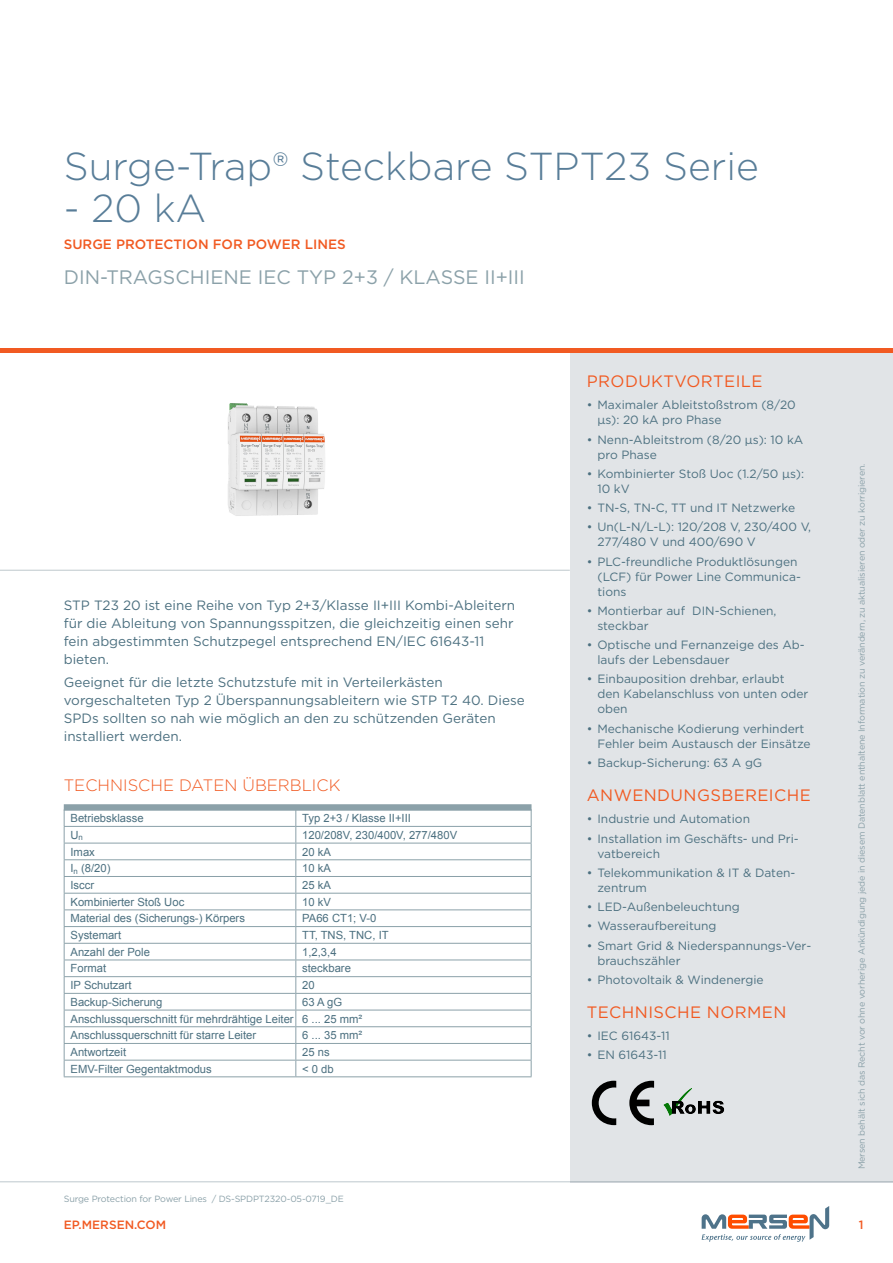
<style>
.page{position:relative;width:893px;height:1263px;background:#fff}
.page>*{position:absolute;margin:0;border:0;box-sizing:border-box;transform-origin:0 0}
.t1{font:300 39px "Gotham";color:#587d98}
.t2{font:19.5px "Gotham";color:#8ba1a9}
.t3{font:16.5px "Gotham";letter-spacing:.025em;color:#f15a22}
.t4{font:300 16.5px "Gotham";color:#f15a22}
.t5{font:13.5px/18px "Gotham";color:#4c7080}
.t6{font:500 13.5px "Gotham";color:#f15a22}
.t7{font:12px/15px "Gotham";color:#4c7080}
.t8{font:500 12px "Gotham";color:#f15a22}
.t9{font:11.25px/16.6px "Arial";color:#4c7080}
.t10{font:9px "Gotham";letter-spacing:-.015em;color:#8ba1a9}
</style>
<div class="page">
<hr style="left:0;top:1181px;width:893px;height:1px;background:#bec8cd">
<div style="left:570px;top:353px;width:323px;height:829px;background:#e1e4e7"></div>
<hr style="left:0;top:349px;width:893px;height:4px;background:#f15a22">
<hr style="left:0;top:570px;width:570px;height:1px;background:#bec8cd">
<svg style="left:702px;top:1206px;width:127px;height:36px"></svg>
<div style="left:64px;top:804px;width:467px;height:7px;background:#8ba1a9"></div>
<hr style="left:64px;top:826px;width:232px;height:1px;background:#8ba1a9">
<hr style="left:296px;top:826px;width:235px;height:1px;background:#8ba1a9">
<hr style="left:64px;top:843px;width:232px;height:1px;background:#8ba1a9">
<hr style="left:296px;top:843px;width:235px;height:1px;background:#8ba1a9">
<hr style="left:64px;top:859px;width:232px;height:1px;background:#8ba1a9">
<hr style="left:296px;top:859px;width:235px;height:1px;background:#8ba1a9">
<hr style="left:64px;top:876px;width:232px;height:1px;background:#8ba1a9">
<hr style="left:296px;top:876px;width:235px;height:1px;background:#8ba1a9">
<hr style="left:64px;top:893px;width:232px;height:1px;background:#8ba1a9">
<hr style="left:296px;top:893px;width:235px;height:1px;background:#8ba1a9">
<hr style="left:64px;top:909px;width:232px;height:1px;background:#8ba1a9">
<hr style="left:296px;top:909px;width:235px;height:1px;background:#8ba1a9">
<hr style="left:64px;top:926px;width:232px;height:1px;background:#8ba1a9">
<hr style="left:296px;top:926px;width:235px;height:1px;background:#8ba1a9">
<hr style="left:64px;top:943px;width:232px;height:1px;background:#8ba1a9">
<hr style="left:296px;top:943px;width:235px;height:1px;background:#8ba1a9">
<hr style="left:64px;top:959px;width:232px;height:1px;background:#8ba1a9">
<hr style="left:296px;top:959px;width:235px;height:1px;background:#8ba1a9">
<hr style="left:64px;top:976px;width:232px;height:1px;background:#8ba1a9">
<hr style="left:296px;top:976px;width:235px;height:1px;background:#8ba1a9">
<hr style="left:64px;top:993px;width:232px;height:1px;background:#8ba1a9">
<hr style="left:296px;top:993px;width:235px;height:1px;background:#8ba1a9">
<hr style="left:64px;top:1010px;width:232px;height:1px;background:#8ba1a9">
<hr style="left:296px;top:1010px;width:235px;height:1px;background:#8ba1a9">
<hr style="left:64px;top:1026px;width:232px;height:1px;background:#8ba1a9">
<hr style="left:296px;top:1026px;width:235px;height:1px;background:#8ba1a9">
<hr style="left:64px;top:1043px;width:232px;height:1px;background:#8ba1a9">
<hr style="left:296px;top:1043px;width:235px;height:1px;background:#8ba1a9">
<hr style="left:64px;top:1060px;width:232px;height:1px;background:#8ba1a9">
<svg style="left:64px;top:810px;width:1px;height:266px"></svg>
<hr style="left:64px;top:1076px;width:232px;height:1px;background:#8ba1a9">
<hr style="left:296px;top:1060px;width:235px;height:1px;background:#8ba1a9">
<svg style="left:295px;top:810px;width:1px;height:266px"></svg>
<svg style="left:531px;top:810px;width:1px;height:266px"></svg>
<hr style="left:296px;top:1076px;width:235px;height:1px;background:#8ba1a9">
<img style="left:228px;top:403px;width:97px;height:113px">
<svg style="left:629px;top:1081px;width:25px;height:44px"></svg>
<svg style="left:592px;top:1081px;width:24px;height:44px"></svg>
<img style="left:663px;top:1088px;width:62px;height:28px">
<h1 class="t1" style="left:64px;top:142px;width:697px">Surge-Trap® Steckbare STPT23 Serie</h1>
<h1 class="t1" style="left:64px;top:184px;width:144px">- 20 kA</h1>
<p class="t6" style="left:64px;top:235px;width:283px">SURGE PROTECTION FOR POWER LINES</p>
<h2 class="t2" style="left:64px;top:264px;width:463px">DIN-TRAGSCHIENE IEC TYP 2+3 / KLASSE II+III</h2>
<p class="t5" style="left:64px;top:596px;width:453px">STP T23 20 ist eine Reihe von Typ 2+3/Klasse II+III Kombi-Ableitern für die Ableitung von Spannungsspitzen, die gleichzeitig einen sehr fein abgestimmten Schutzpegel entsprechend EN/IEC 61643-11 bieten.</p>
<p class="t5" style="left:64px;top:672px;width:462px">Geeignet für die letzte Schutzstufe mit in Verteilerkästen vorgeschalteten Typ 2 Überspannungsableitern wie STP T2 40. Diese SPDs sollten so nah wie möglich an den zu schützenden Geräten installiert werden.</p>
<h3 class="t4" style="left:64px;top:774px;width:278px">TECHNISCHE DATEN ÜBERBLICK</h3>
<p class="t9" style="left:71px;top:810px;width:75px">Betriebsklasse</p>
<p class="t9" style="left:302px;top:810px;width:110px">Typ 2+3 / Klasse II+III</p>
<p class="t9" style="left:71px;top:827px;width:14px">U<sub>n</sub></p>
<p class="t9" style="left:302px;top:827px;width:156px">120/208V, 230/400V, 277/480V</p>
<p class="t9" style="left:71px;top:843px;width:26px">Imax</p>
<p class="t9" style="left:302px;top:843px;width:30px">20 kA</p>
<p class="t9" style="left:71px;top:860px;width:42px">I<sub>n</sub> (8/20)</p>
<p class="t9" style="left:302px;top:860px;width:30px">10 kA</p>
<p class="t9" style="left:71px;top:877px;width:25px">Isccr</p>
<p class="t9" style="left:302px;top:877px;width:30px">25 kA</p>
<p class="t9" style="left:71px;top:893px;width:115px">Kombinierter Stoß Uoc</p>
<p class="t9" style="left:302px;top:893px;width:30px">10 kV</p>
<p class="t9" style="left:71px;top:910px;width:176px">Material des (Sicherungs-) Körpers</p>
<p class="t9" style="left:302px;top:910px;width:76px">PA66 CT1; V-0</p>
<p class="t9" style="left:71px;top:927px;width:52px">Systemart</p>
<p class="t9" style="left:302px;top:927px;width:88px">TT, TNS, TNC, IT</p>
<p class="t9" style="left:71px;top:943px;width:81px">Anzahl der Pole</p>
<p class="t9" style="left:302px;top:943px;width:36px">1,2,3,4</p>
<p class="t9" style="left:71px;top:960px;width:37px">Format</p>
<p class="t9" style="left:302px;top:960px;width:50px">steckbare</p>
<p class="t9" style="left:71px;top:977px;width:63px">IP Schutzart</p>
<p class="t9" style="left:302px;top:977px;width:14px">20</p>
<p class="t9" style="left:71px;top:994px;width:93px">Backup-Sicherung</p>
<p class="t9" style="left:71px;top:994px;width:293px;text-indent:232px">63 A gG<br>Anschlussquerschnitt für mehrdrähtige Leiter 6 ... 25 mm²<br>Anschlussquerschnitt für starre Leiter</p>
<p class="t9" style="left:302px;top:1027px;width:62px">6 ... 35 mm²</p>
<p class="t9" style="left:71px;top:1044px;width:57px">Antwortzeit</p>
<p class="t9" style="left:302px;top:1044px;width:29px">25 ns</p>
<p class="t9" style="left:71px;top:1060px;width:143px">EMV-Filter Gegentaktmodus</p>
<p class="t9" style="left:302px;top:1060px;width:33px">&lt;0db</p>
<h3 class="t3" style="left:587px;top:371px;width:177px">PRODUKTVORTEILE</h3>
<p class="t7" style="left:597px;top:397px;width:200px;text-indent:-11px">• Maximaler Ableitstoßstrom (8/20 μs): 20 kA pro Phase</p>
<p class="t7" style="left:597px;top:432px;width:207px;text-indent:-11px">• Nenn-Ableitstrom (8/20 μs): 10 kA pro Phase</p>
<p class="t7" style="left:597px;top:466px;width:208px;text-indent:-11px">• Kombinierter Stoß Uoc (1.2/50 μs):<br>10 kV</p>
<p class="t7" style="left:587px;top:500px;width:210px">• TN-S, TN-C, TT und IT Netzwerke</p>
<p class="t7" style="left:597px;top:519px;width:215px;text-indent:-11px">• Un(L-N/L-L): 120/208 V, 230/400 V,<br>277/480 V und 400/690 V</p>
<p class="t7" style="left:597px;top:554px;width:205px;text-indent:-11px">• PLC-freundliche Produktlösungen (LCF) für Power Line Communica&shy;tions</p>
<p class="t7" style="left:597px;top:603px;width:181px;text-indent:-11px">• Montierbar auf DIN-Schienen, steckbar</p>
<p class="t7" style="left:597px;top:637px;width:209px;text-indent:-11px">• Optische und Fernanzeige des Ab&shy;laufs der Lebensdauer</p>
<p class="t7" style="left:597px;top:671px;width:212px;text-indent:-11px">• Einbauposition drehbar, erlaubt den Kabelanschluss von unten oder oben</p>
<p class="t7" style="left:597px;top:721px;width:215px;text-indent:-11px">• Mechanische Kodierung verhindert<br>Fehler beim Austausch der Einsätze</p>
<p class="t7" style="left:587px;top:755px;width:177px">• Backup-Sicherung: 63 A gG</p>
<h3 class="t3" style="left:587px;top:785px;width:225px">ANWENDUNGSBEREICHE</h3>
<p class="t7" style="left:587px;top:811px;width:165px">• Industrie und Automation</p>
<p class="t7" style="left:597px;top:830px;width:203px;text-indent:-11px">• Installation im Geschäfts- und Pri&shy;vatbereich</p>
<p class="t7" style="left:597px;top:865px;width:199px;text-indent:-11px">• Telekommunikation &amp; IT &amp; Daten&shy;zentrum</p>
<p class="t7" style="left:587px;top:899px;width:155px">• LED-Außenbeleuchtung</p>
<p class="t7" style="left:587px;top:918px;width:131px">• Wasseraufbereitung</p>
<p class="t7" style="left:597px;top:937px;width:215px;text-indent:-11px">• Smart Grid &amp; Niederspannungs-Ver&shy;brauchszähler</p>
<p class="t7" style="left:587px;top:972px;width:178px">• Photovoltaik &amp; Windenergie</p>
<h3 class="t3" style="left:587px;top:1002px;width:201px">TECHNISCHE NORMEN</h3>
<p class="t7" style="left:587px;top:1028px;width:84px">• IEC 61643-11</p>
<p class="t7" style="left:587px;top:1047px;width:81px">• EN 61643-11</p>
<p class="t10" style="left:856px;top:1169px;width:707px;rotate:-90deg">Mersen behält sich das Recht vor ohne vorherige Ankündigung jede in diesem Datenblatt enthaltene Information zu verändern, zu aktualisieren oder zu korrigieren.</p>
<p class="t10" style="left:64px;top:1193px;width:282px">Surge Protection for Power Lines / DS-SPDPT2320-05-0719_DE</p>
<p class="t8" style="left:64px;top:1217px;width:104px">EP.MERSEN.COM</p>
<p class="t8" style="left:859px;top:1217px;width:6px">1</p>
</div>
